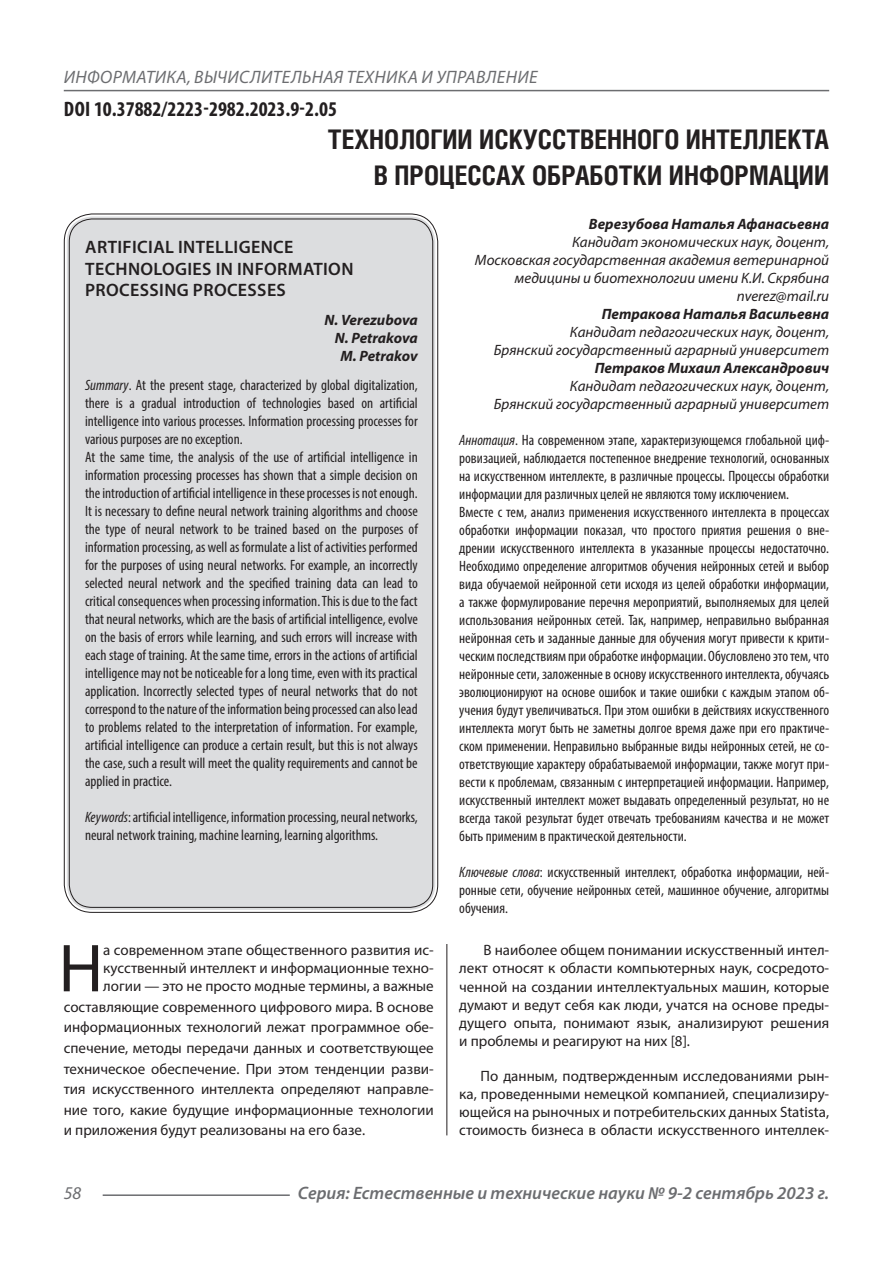
<style>
.page{position:relative;width:893px;height:1263px;background:#fff}
.page>*{position:absolute;margin:0;border:0;box-sizing:border-box;transform-origin:0 0}
.Статья_текст_первый{font:68.4px "Myriad Pro";color:#231f20}
.Статья_название{font:700 27px/36px "Helios Cond C";color:#231f20;text-align:right}
.ДОИ{font:700 condensed 21px "Myriad Pro";color:#231f20}
.Статья_название_англ{font:600 18px/21.6px "Myriad Pro";letter-spacing:.02em;color:#231f20}
.t1{font:italic 600 18px "Myriad Pro";color:#6c6d70}
.t2{font:italic 18px "Myriad Pro";letter-spacing:.02em;color:#6c6d70}
.Статья_аннотация_тек{font:condensed 15px/18px "Myriad Pro";color:#231f20;text-align:justify}
.Статья_аннотация_анг{font:condensed 15px/18px "Myriad Pro";color:#231f20;text-align:justify}
.Статья_текст{font:15px/18.1px "Myriad Pro";color:#231f20;text-align:justify}
.Статья_текст_первый-2{font:15px/20.5px "Myriad Pro";color:#231f20;text-align:justify}
.Статья_автор_инфо{font:italic 15px/18px "Myriad Pro";color:#231f20;text-align:right}
.Статья_автор_инфо-2{font:italic 700 15px "Myriad Pro";color:#231f20}
.Статья_автор_англ{font:italic 700 15px "Myriad Pro";letter-spacing:-.005em;color:#231f20}
.s1{font-style:italic}
</style>
<div class="page">
<hr style="left:446px;top:128px;width:1px;height:1007px;background:#231f20">
<hr style="left:103px;top:1194px;width:187px;height:2px;background:#6c6d70">
<hr style="left:64px;top:90px;width:765px;height:1px;background:#6c6d70">
<div style="left:442px;top:128px;width:10px;height:816px;background:#fff"></div>
<div style="left:67px;top:216px;width:368px;height:694px;background:#dcdddf;border-radius:26px"></div>
<p class="t2" style="left:64px;top:66px;width:475px">ИНФОРМАТИКА, ВЫЧИСЛИТЕЛЬНАЯ ТЕХНИКА И УПРАВЛЕНИЕ</p>
<p class="ДОИ" style="left:64px;top:96px;width:274px">DOI 10.37882/2223-2982.2023.9-2.05</p>
<p class="Статья_название" style="left:328px;top:121px;width:503px">ТЕХНОЛОГИИ ИСКУССТВЕННОГО ИНТЕЛЛЕКТА<br>В ПРОЦЕССАХ ОБРАБОТКИ ИНФОРМАЦИИ</p>
<p class="Статья_автор_инфо-2" style="left:589px;top:214px;width:242px">Верезубова Наталья Афанасьевна</p>
<p class="Статья_автор_инфо" style="left:475px;top:233px;width:356px">Кандидат экономических наук, доцент,<br>Московская государственная академия ветеринарной медицины и биотехнологии имени К.И. Скрябина</p>
<p class="Статья_автор_инфо" style="left:737px;top:287px;width:94px">nverez@mail.ru</p>
<p class="Статья_автор_инфо-2" style="left:602px;top:304px;width:229px">Петракова Наталья Васильевна</p>
<p class="Статья_автор_инфо" style="left:494px;top:323px;width:337px">Кандидат педагогических наук, доцент,<br>Брянский государственный аграрный университет</p>
<p class="Статья_автор_инфо-2" style="left:595px;top:358px;width:236px">Петраков Михаил Александрович</p>
<p class="Статья_автор_инфо" style="left:494px;top:377px;width:337px">Кандидат педагогических наук, доцент,<br>Брянский государственный аграрный университет</p>
<p class="Статья_аннотация_тек" style="left:459px;top:431px;width:371px"><span class="s1">Аннотация</span>. На современном этапе, характеризующемся глобальной циф&shy;ровизацией, наблюдается постепенное внедрение технологий, основанных на искусственном интеллекте, в различные процессы. Процессы обработки информации для различных целей не являются тому исключением.</p>
<p class="Статья_аннотация_тек" style="left:459px;top:503px;width:371px">Вместе с тем, анализ применения искусственного интеллекта в процессах обработки информации показал, что простого приятия решения о вне&shy;дрении искусственного интеллекта в указанные процессы недостаточно.<br>Необходимо определение алгоритмов обучения нейронных сетей и выбор вида обучаемой нейронной сети исходя из целей обработки информации, а также формулирование перечня мероприятий, выполняемых для целей использования нейронных сетей. Так, например, неправильно выбранная нейронная сеть и заданные данные для обучения могут привести к крити&shy;ческим последствиям при обработке информации. Обусловлено это тем, что нейронные сети, заложенные в основу искусственного интеллекта, обучаясь эволюционируют на основе ошибок и такие ошибки с каждым этапом об&shy;учения будут увеличиваться. При этом ошибки в действиях искусственного интеллекта могут быть не заметны долгое время даже при его практиче&shy;ском применении. Неправильно выбранные виды нейронных сетей, не со&shy;ответствующие характеру обрабатываемой информации, также могут при&shy;вести к проблемам, связанным с интерпретацией информации. Например, искусственный интеллект может выдавать определенный результат, но не всегда такой результат будет отвечать требованиям качества и не может быть применим в практической деятельности.</p>
<p class="Статья_аннотация_тек" style="left:459px;top:863px;width:371px"><span class="s1">Ключевые слова</span>: искусственный интеллект, обработка информации, ней&shy;ронные сети, обучение нейронных сетей, машинное обучение, алгоритмы обучения.</p>
<p class="Статья_название_англ" style="left:85px;top:236px;width:270px">ARTIFICIAL INTELLIGENCE<br>TECHNOLOGIES IN INFORMATION<br>PROCESSING PROCESSES</p>
<p class="Статья_автор_англ" style="left:324px;top:310px;width:95px">N. Verezubova</p>
<p class="Статья_автор_англ" style="left:335px;top:328px;width:84px">N. Petrakova</p>
<p class="Статья_автор_англ" style="left:341px;top:346px;width:79px">M. Petrakov</p>
<p class="Статья_аннотация_анг" style="left:85px;top:376px;width:334px"><span class="s1">Summary</span>. At the present stage, characterized by global digitalization, there is a gradual introduction of technologies based on artificial intelligence into various processes. Information processing processes for various purposes are no exception.</p>
<p class="Статья_аннотация_анг" style="left:85px;top:448px;width:334px">At the same time, the analysis of the use of artificial intelligence in information processing processes has shown that a simple decision on the introduction of artificial intelligence in these processes is not enough.<br>It is necessary to define neural network training algorithms and choose the type of neural network to be trained based on the purposes of information processing, as well as formulate a list of activities performed for the purposes of using neural networks. For example, an incorrectly selected neural network and the specified training data can lead to critical consequences when processing information. This is due to the fact that neural networks, which are the basis of artificial intelligence, evolve on the basis of errors while learning, and such errors will increase with each stage of training. At the same time, errors in the actions of artificial intelligence may not be noticeable for a long time, even with its practical application. Incorrectly selected types of neural networks that do not correspond to the nature of the information being processed can also lead to problems related to the interpretation of information. For example, artificial intelligence can produce a certain result, but this is not always the case, such a result will meet the quality requirements and cannot be applied in practice.</p>
<p class="Статья_аннотация_анг" style="left:85px;top:808px;width:334px"><span class="s1">Keywords</span>: artificial intelligence, information processing, neural networks, neural network training, machine learning, learning algorithms.</p>
<p class="Статья_текст_первый" style="left:59px;top:926px;width:46px">Н</p>
<p class="Статья_текст_первый-2" style="left:103px;top:941px;width:332px;line-height:18px">а современном этапе общественного развития ис&shy;кусственный интеллект и информационные техно&shy;логии — это не просто модные термины, а важные</p>
<p class="Статья_текст_первый-2" style="left:64px;top:996px;width:371px">составляющие современного цифрового мира. В основе информационных технологий лежат программное обе&shy;спечение, методы передачи данных и соответствующее техническое обеспечение. При этом тенденции разви&shy;тия искусственного интеллекта определяют направле&shy;ние того, какие будущие информационные технологии и приложения будут реализованы на его базе.</p>
<p class="Статья_текст" style="left:459px;top:941px;width:371px;text-indent:24px">В наиболее общем понимании искусственный интел&shy;лект относят к области компьютерных наук, сосредото&shy;ченной на создании интеллектуальных машин, которые думают и ведут себя как люди, учатся на основе преды&shy;дущего опыта, понимают язык, анализируют решения и проблемы и реагируют на них [8].</p>
<p class="Статья_текст" style="left:459px;top:1067px;width:371px;text-indent:21px">По данным, подтвержденным исследованиями рын&shy;ка, проведенными немецкой компанией, специализиру&shy;ющейся на рыночных и потребительских данных Statista, стоимость бизнеса в области искусственного интеллек-</p>
<p class="t2" style="left:64px;top:1182px;width:19px">58</p>
<p class="t1" style="left:298px;top:1182px;width:533px">Серия: Естественные и технические науки № 9-2 сентябрь 2023 г.</p>
</div>
